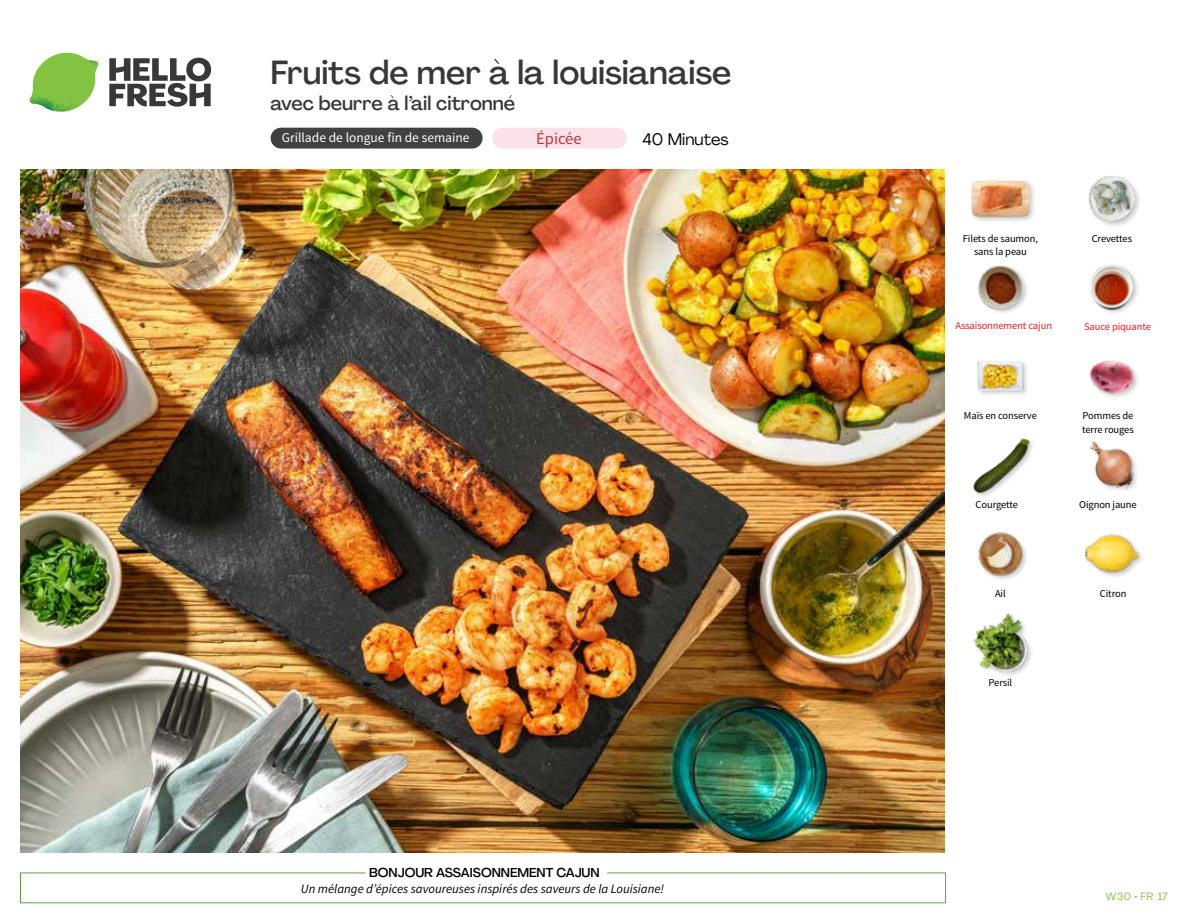
<style>
.page{position:relative;width:1188px;height:918px;background:#fff}
.page>*{position:absolute;margin:0;border:0;box-sizing:border-box;transform-origin:0 0}
.t1{font:500 33px "Agrandir";color:#383839}
.t2{font:500 19.5px "Agrandir";color:#383839}
.t3{font:16.5px "Agrandir";color:#000}
.t4{font:16.5px "Source Sans Pro";color:#b33841}
.t5{font:13.5px "Source Sans Pro";color:#fff}
.t6{font:italic 12.75px "Source Sans Pro";color:#000}
.t7{font:500 12.75px "Agrandir";color:#000}
.t8{font:10.5px/13.5px "Source Sans Pro";letter-spacing:-.01em;color:#000;text-align:center}
.t9{font:10.5px "Source Sans Pro";letter-spacing:-.01em;color:#ed1d24}
.t10{font:10.5px "Agrandir";letter-spacing:.05em;color:#82c341}
</style>
<div class="page">
<div style="left:492px;top:128px;width:135px;height:21px;background:#fce1e9;border-radius:10px"></div>
<div style="left:271px;top:128px;width:212px;height:21px;background:#414042;border-radius:10px"></div>
<svg style="left:109px;top:57px;width:102px;height:50px"></svg>
<svg style="left:34px;top:53px;width:62px;height:40px"></svg>
<img style="left:67px;top:53px;width:32px;height:26px">
<img style="left:33px;top:75px;width:59px;height:11px">
<img style="left:29px;top:79px;width:61px;height:33px">
<img style="left:65px;top:86px;width:27px;height:25px">
<div style="left:20px;top:873px;width:926px;height:30px;border:1px solid #609f43"></div>
<div style="left:365px;top:865px;width:242px;height:15px;background:#fff"></div>
<img style="left:21px;top:170px;width:924px;height:682px">
<div style="left:973px;top:613px;width:61px;height:65px;background:#000;opacity:.2"></div>
<img style="left:973px;top:614px;width:56px;height:57px">
<img style="left:1084px;top:534px;width:57px;height:43px">
<img style="left:978px;top:532px;width:49px;height:48px">
<img style="left:1089px;top:441px;width:48px;height:49px">
<div style="left:973px;top:437px;width:63px;height:62px;background:#000;opacity:.2"></div>
<img style="left:973px;top:437px;width:56px;height:57px">
<img style="left:1089px;top:360px;width:49px;height:37px">
<img style="left:977px;top:361px;width:50px;height:34px">
<div style="left:1089px;top:264px;width:52px;height:52px;background:#000;opacity:.2"></div>
<img style="left:1089px;top:264px;width:46px;height:46px">
<div style="left:977px;top:264px;width:52px;height:52px;background:#000;opacity:.2"></div>
<img style="left:979px;top:265px;width:43px;height:44px">
<div style="left:1088px;top:174px;width:54px;height:54px;background:#000;opacity:.2"></div>
<img style="left:1089px;top:175px;width:46px;height:46px">
<div style="left:971px;top:179px;width:65px;height:45px;background:#000;opacity:.2"></div>
<img style="left:972px;top:179px;width:57px;height:45px">
<h1 class="t1" style="left:271px;top:52px;width:462px">Fruits de mer à la louisianaise</h1>
<h2 class="t2" style="left:271px;top:91px;width:246px">avec beurre à l’ail citronné</h2>
<p class="t5" style="left:282px;top:129px;width:189px">Grillade de longue fin de semaine</p>
<h3 class="t4" style="left:536px;top:129px;width:47px">Épicée</h3>
<h3 class="t3" style="left:642px;top:129px;width:88px">40 Minutes</h3>
<p class="t7" style="left:369px;top:864px;width:232px">BONJOUR ASSAISONNEMENT CAJUN</p>
<p class="t6" style="left:301px;top:881px;width:365px">Un mélange d’épices savoureuses inspirés des saveurs de la Louisiane!</p>
<p class="t8" style="left:963px;top:232px;width:77px">Filets de saumon, sans la peau</p>
<p class="t8" style="left:1092px;top:232px;width:42px">Crevettes</p>
<p class="t9" style="left:955px;top:319px;width:98px">Assaisonnement cajun</p>
<p class="t9" style="left:1084px;top:320px;width:68px">Sauce piquante</p>
<p class="t8" style="left:964px;top:409px;width:75px">Maïs en conserve</p>
<p class="t8" style="left:1082px;top:409px;width:53px;text-align:left">Pommes de terre rouges</p>
<p class="t8" style="left:976px;top:498px;width:44px">Courgette</p>
<p class="t8" style="left:1079px;top:498px;width:59px">Oignon jaune</p>
<p class="t8" style="left:995px;top:587px;width:12px">Ail</p>
<p class="t8" style="left:1100px;top:587px;width:28px">Citron</p>
<p class="t8" style="left:989px;top:675px;width:25px">Persil</p>
<p class="t10" style="left:1106px;top:890px;width:63px">W30 • FR 17</p>
</div>
